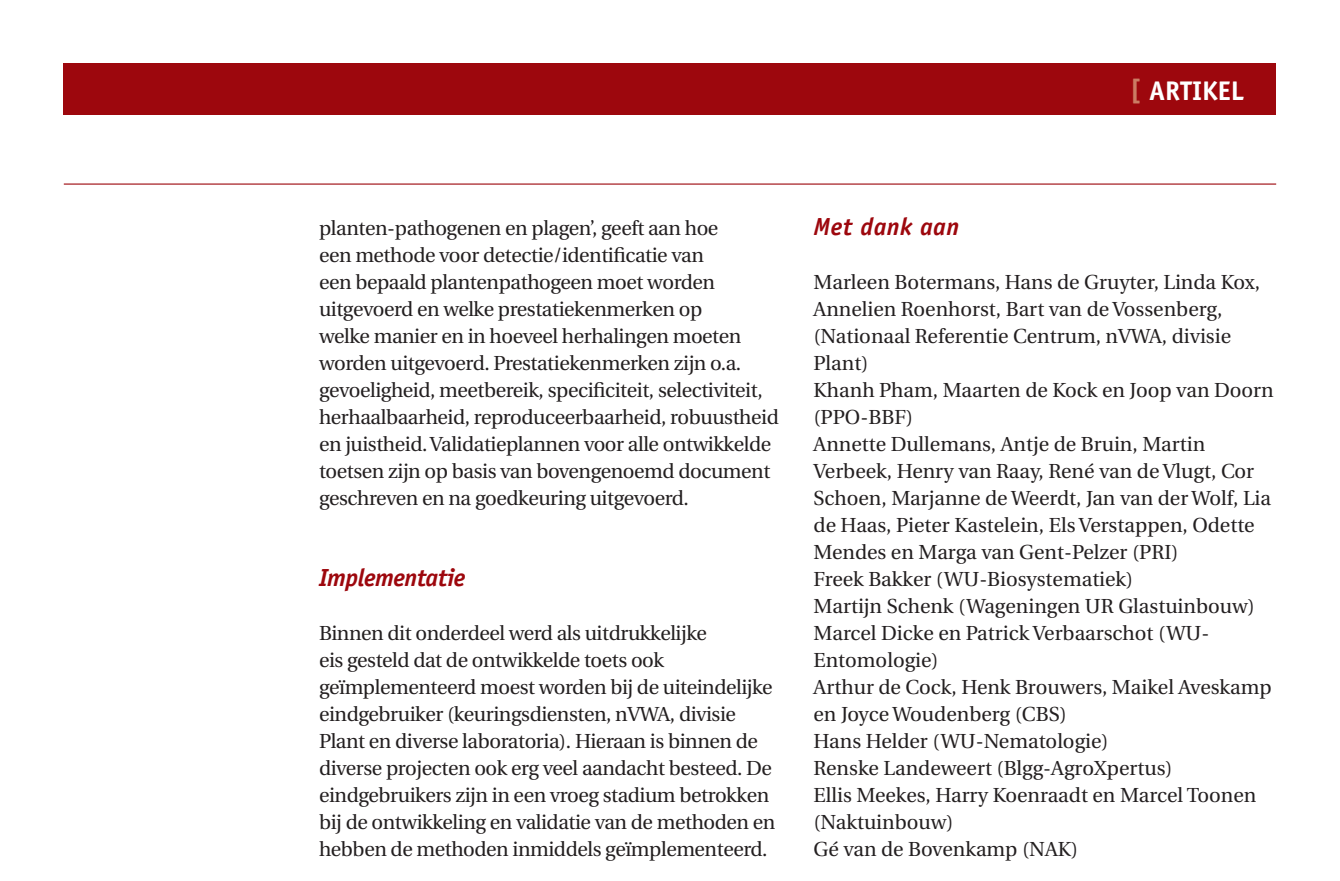
<style>
.page{position:relative;width:1340px;height:881px;background:#fff}
.page>*{position:absolute;margin:0;border:0;box-sizing:border-box;transform-origin:0 0}
.t1{font:700 27px "Officina Sans";color:#fff}
.t2{font:italic 700 24.75px "Officina Sans";letter-spacing:-.02em;color:#9d070d}
.t3{font:italic 700 24.75px "Officina Sans";letter-spacing:.015em;color:#9d070d}
.t4{font:20.25px/27px "Utopia";letter-spacing:-.02em;color:#231f20}
.t5{font:20.25px/27px "Utopia";color:#231f20}
.s1{color:#cb7c64}
</style>
<div class="page">
<div style="left:64px;top:64px;width:1212px;height:51px;background:#9d070d"></div>
<hr style="left:64px;top:183px;width:1212px;height:1px;background:#9d070d">
<h1 class="t1" style="left:1129px;top:74px;width:116px"><span class="s1">[</span> ARTIKEL</h1>
<p class="t4" style="left:319px;top:214px;width:461px">planten-pathogenen en plagen’, geeft aan hoe<br>een methode voor detectie/identificatie van<br>een bepaald plantenpathogeen moet worden uitgevoerd en welke prestatiekenmerken op<br>welke manier en in hoeveel herhalingen moeten worden uitgevoerd. Prestatiekenmerken zijn o.a. gevoeligheid, meetbereik, specificiteit, selectiviteit, herhaalbaarheid, reproduceerbaarheid, robuustheid en juistheid. Validatieplannen voor alle ontwikkelde toetsen zijn op basis van bovengenoemd document geschreven en na goedkeuring uitgevoerd.</p>
<p class="t2" style="left:319px;top:562px;width:148px">Implementatie</p>
<p class="t4" style="left:319px;top:619px;width:458px">Binnen dit onderdeel werd als uitdrukkelijke<br>eis gesteld dat de ontwikkelde toets ook geïmplementeerd moest worden bij de uiteindelijke eindgebruiker (keuringsdiensten, nVWA, divisie Plant en diverse laboratoria). Hieraan is binnen de diverse projecten ook erg veel aandacht besteed. De eindgebruikers zijn in een vroeg stadium betrokken bij de ontwikkeling en validatie van de methoden en hebben de methoden inmiddels geïmplementeerd.</p>
<p class="t3" style="left:813px;top:211px;width:147px">Met dank aan</p>
<p class="t5" style="left:813px;top:268px;width:462px">Marleen Botermans, Hans de Gruyter, Linda Kox, Annelien Roenhorst, Bart van de Vossenberg, (Nationaal Referentie Centrum, nVWA, divisie Plant)<br>Khanh Pham, Maarten de Kock en Joop van Doorn (PPO-BBF)<br>Annette Dullemans, Antje de Bruin, Martin Verbeek, Henry van Raay, René van de Vlugt, Cor Schoen, Marjanne de Weerdt, Jan van der Wolf, Lia de Haas, Pieter Kastelein, Els Verstappen, Odette Mendes en Marga van Gent-Pelzer (PRI)<br>Freek Bakker (WU-Biosystematiek)<br>Martijn Schenk (Wageningen UR Glastuinbouw)<br>Marcel Dicke en Patrick Verbaarschot (WU-Entomologie)<br>Arthur de Cock, Henk Brouwers, Maikel Aveskamp en Joyce Woudenberg (CBS)<br>Hans Helder (WU-Nematologie)<br>Renske Landeweert (Blgg-AgroXpertus)<br>Ellis Meekes, Harry Koenraadt en Marcel Toonen (Naktuinbouw)<br>Gé van de Bovenkamp (NAK)</p>
</div>
